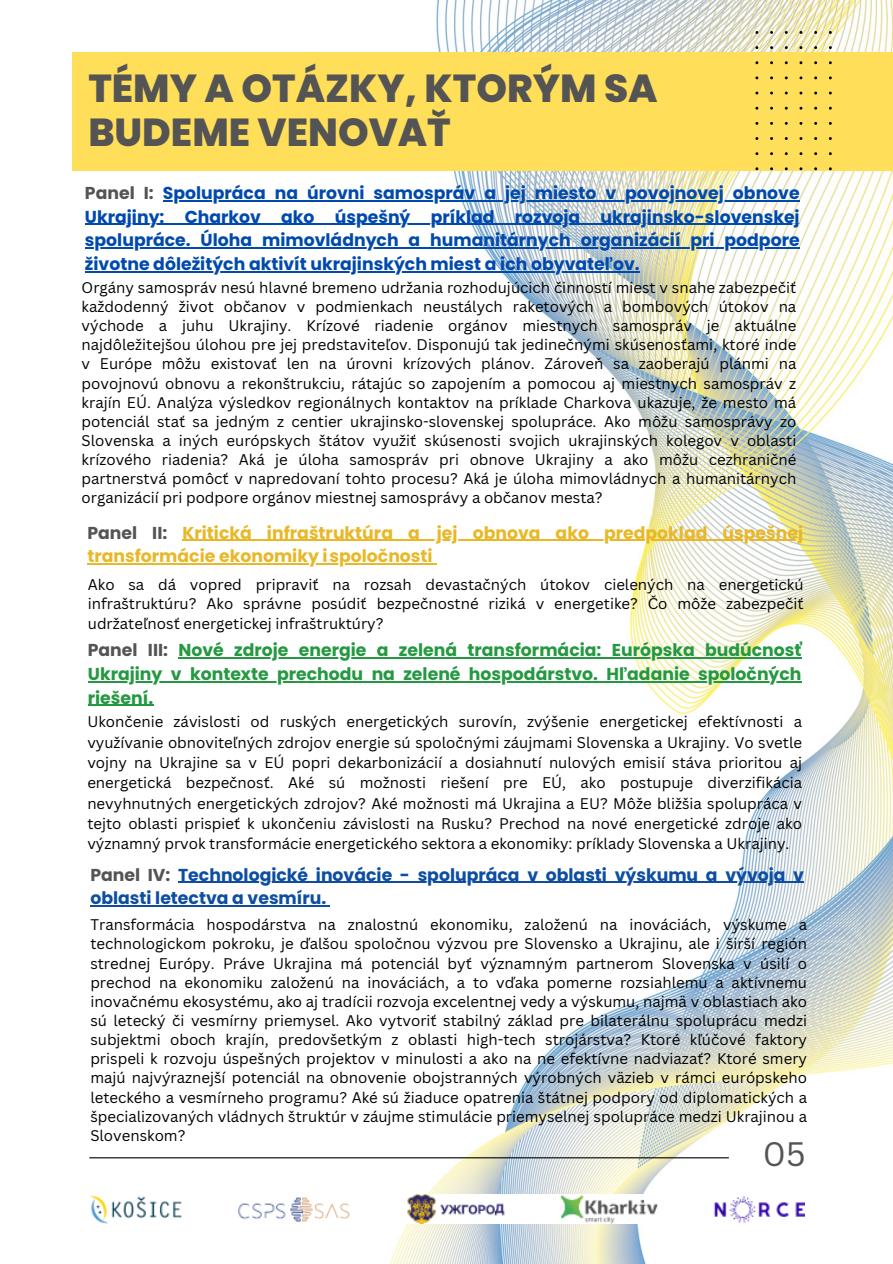
<style>
.page{position:relative;width:893px;height:1264px;background:#fff}
.page>*{position:absolute;margin:0;border:0;box-sizing:border-box;transform-origin:0 0}
.t1{font:800 39px/43.8px "Poppins";color:#545454}
.t2{font:33px "Canva Sans";color:#545454}
.t3{font:700 17.25px/23.7px "Poppins";color:#004aad;text-align:justify}
.t4{font:700 17.25px/23.7px "Poppins";color:#249941;text-align:justify}
.t5{font:700 17.25px/23.7px "Poppins";color:#e8b828}
.t6{font:700 17.25px/23.7px "Poppins";color:#0d4ea2}
.t7{font:15px/19.2px "Canva Sans";color:#000;text-align:justify}
.s1{color:#545454}
</style>
<div class="page">
<img style="left:388px;top:0;width:504px;height:1263px">
<hr style="left:89px;top:1157px;width:639px;height:1px;background:#000">
<div style="left:73px;top:52px;width:819px;height:118px;background:#ffde59"></div>
<img style="left:90px;top:1194px;width:714px;height:29px">
<svg style="left:755px;top:31px;width:76px;height:139px"></svg>
<hr style="left:182px;top:540px;width:621px;height:1px;background:#e8b828">
<hr style="left:87px;top:563px;width:345px;height:1px;background:#e8b828">
<hr style="left:163px;top:200px;width:636px;height:1px;background:#004aad">
<hr style="left:85px;top:224px;width:714px;height:1px;background:#004aad">
<hr style="left:85px;top:247px;width:714px;height:2px;background:#004aad">
<hr style="left:85px;top:271px;width:554px;height:1px;background:#004aad">
<hr style="left:178px;top:881px;width:626px;height:2px;background:#0d4ea2">
<hr style="left:90px;top:905px;width:236px;height:1px;background:#0d4ea2">
<svg style="left:178px;top:657px;width:13px;height:1px"></svg>
<hr style="left:191px;top:657px;width:610px;height:1px;background:#249941">
<hr style="left:88px;top:681px;width:713px;height:1px;background:#249941">
<hr style="left:88px;top:704px;width:65px;height:2px;background:#249941">
<h1 class="t1" style="left:88px;top:66px;width:571px">TÉMY A OTÁZKY, KTORÝM SA<br>BUDEME VENOVAŤ</h1>
<p class="t3" style="left:85px;top:181px;width:716px"><span class="s1">Panel I:</span> Spolupráca na úrovni samospráv a jej miesto v povojnovej obnove Ukrajiny: Charkov ako úspešný príklad rozvoja ukrajinsko-slovenskej spolupráce. Úloha mimovládnych a humanitárnych organizácií pri podpore životne dôležitých aktivít ukrajinských miest a ich obyvateľov.</p>
<p class="t7" style="left:82px;top:277px;width:716px">Orgány samospráv nesú hlavné bremeno udržania rozhodujúcich činností miest v snahe zabezpečiť každodenný život občanov v podmienkach neustálych raketových a bombových útokov na východe a juhu Ukrajiny. Krízové riadenie orgánov miestnych samospráv je aktuálne najdôležitejšou úlohou pre jej predstaviteľov. Disponujú tak jedinečnými skúsenosťami, ktoré inde v Európe môžu existovať len na úrovni krízových plánov. Zároveň sa zaoberajú plánmi na povojnovú obnovu a rekonštrukciu, rátajúc so zapojením a pomocou aj miestnych samospráv z krajín EÚ. Analýza výsledkov regionálnych kontaktov na príklade Charkova ukazuje, že mesto má potenciál stať sa jedným z centier ukrajinsko-slovenskej spolupráce. Ako môžu samosprávy zo Slovenska a iných európskych štátov využiť skúsenosti svojich ukrajinských kolegov v oblasti krízového riadenia? Aká je úloha samospráv pri obnove Ukrajiny a ako môžu cezhraničné partnerstvá pomôcť v napredovaní tohto procesu? Aká je úloha mimovládnych a humanitárnych organizácií pri podpore orgánov miestnej samosprávy a občanov mesta?</p>
<p class="t5" style="left:87px;top:521px;width:717px"><span class="s1">Panel II:</span> Kritická infraštruktúra a jej obnova ako predpoklad úspešnej transformácie ekonomiky ispoločnosti</p>
<p class="t7" style="left:88px;top:575px;width:717px">Ako sa dá vopred pripraviť na rozsah devastačných útokov cielených na energetickú infraštruktúru? Ako správne posúdiť bezpečnostné riziká v energetike? Čo môže zabezpečiť udržateľnosť energetickej infraštruktúry?</p>
<p class="t4" style="left:88px;top:638px;width:715px"><span class="s1">Panel III:</span> Nové zdroje energie a zelená transformácia: Európska budúcnosť Ukrajiny v kontexte prechodu na zelené hospodárstvo. Hľadanie spoločných riešení.</p>
<p class="t7" style="left:87px;top:711px;width:716px;line-height:20.2px">Ukončenie závislosti od ruských energetických surovín, zvýšenie energetickej efektívnosti a využívanie obnoviteľných zdrojov energie sú spoločnými záujmami Slovenska a Ukrajiny. Vo svetle vojny na Ukrajine sa v EÚ popri dekarbonizácií a dosiahnutí nulových emisií stáva prioritou aj energetická bezpečnosť. Aké sú možnosti riešení pre EÚ, ako postupuje diverzifikácia nevyhnutných energetických zdrojov? Aké možnosti má Ukrajina a EU? Môže bližšia spolupráca v tejto oblasti prispieť k ukončeniu závislosti na Rusku? Prechod na nové energetické zdroje ako významný prvok transformácie energetického sektora a ekonomiky: príklady Slovenska a Ukrajiny.</p>
<p class="t6" style="left:90px;top:862px;width:715px"><span class="s1">Panel IV:</span> Technologické inovácie - spolupráca v oblasti výskumu a vývoja v oblasti letectva a vesmíru.</p>
<p class="t7" style="left:90px;top:914px;width:718px">Transformácia hospodárstva na znalostnú ekonomiku, založenú na inováciách, výskume a technologickom pokroku, je ďalšou spoločnou výzvou pre Slovensko a Ukrajinu, ale i širší región strednej Európy. Práve Ukrajina má potenciál byť významným partnerom Slovenska v úsilí o prechod na ekonomiku založenú na inováciách, a to vďaka pomerne rozsiahlemu a aktívnemu inovačnému ekosystému, ako aj tradícii rozvoja excelentnej vedy a výskumu, najmä v oblastiach ako sú letecký či vesmírny priemysel. Ako vytvoriť stabilný základ pre bilaterálnu spoluprácu medzi subjektmi oboch krajín, predovšetkým z oblasti high-tech strojárstva? Ktoré kľúčové faktory prispeli k rozvoju úspešných projektov v minulosti a ako na ne efektívne nadviazať? Ktoré smery majú najvýraznejší potenciál na obnovenie obojstranných výrobných väzieb v rámci európskeho leteckého a vesmírneho programu? Aké sú žiaduce opatrenia štátnej podpory od diplomatických a špecializovaných vládnych štruktúr v záujme stimulácie priemyselnej spolupráce medzi Ukrajinou a Slovenskom?</p>
<h2 class="t2" style="left:762px;top:1130px;width:44px">05</h2>
</div>
